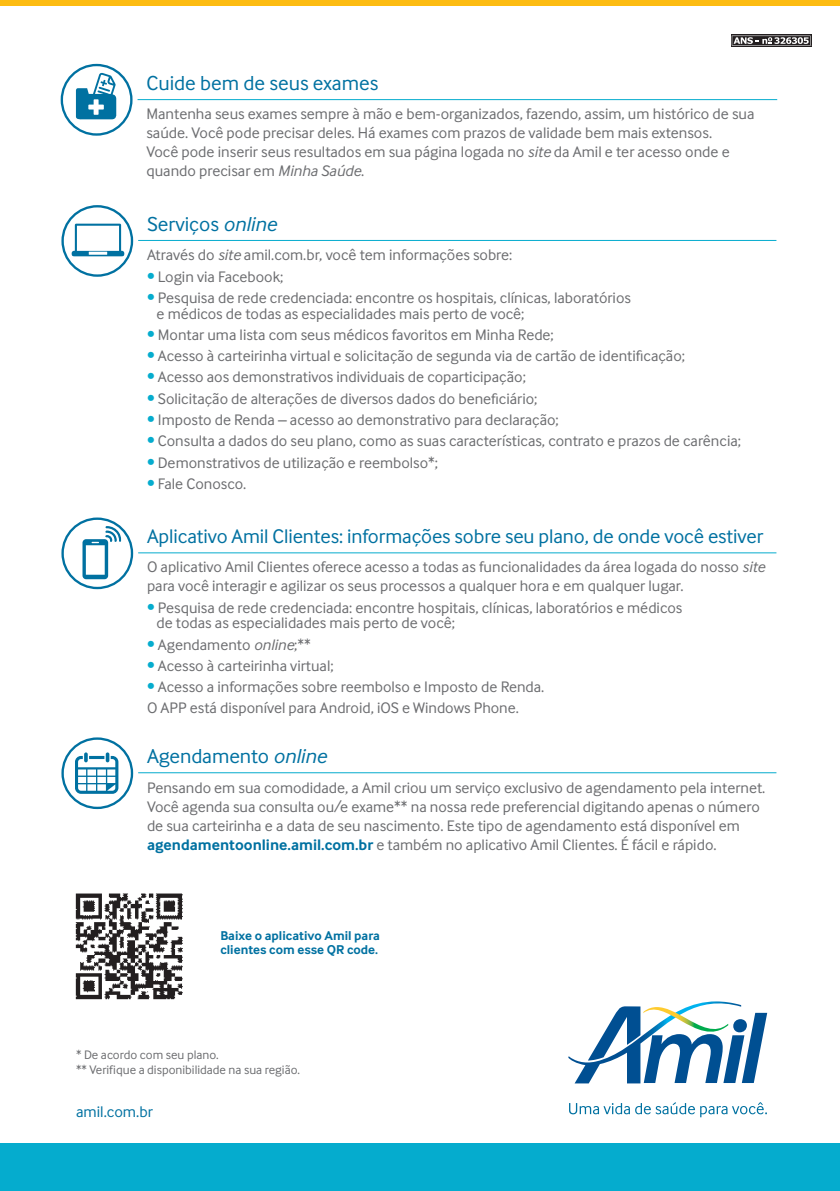
<style>
.page{position:relative;width:840px;height:1191px;background:#fff}
.page>*{position:absolute;margin:0;border:0;box-sizing:border-box;transform-origin:0 0}
.t1{font:21px "Inter Face";color:#0071a1}
.t2{font:20.4px "Inter Face";letter-spacing:-.005em;color:#0071a1}
.t3{font:16px "Inter Face";color:#0071a1}
.t4{font:15.8px/19px "Inter Face";color:#6c6d70}
.t5{font:700 13.2px "Inter Face";color:#0071a1}
.t6{font:12.8px "Inter Face";color:#6c6d70}
.s1{font-style:italic}
.s2{color:#05acce}
.s3{font-weight:700;color:#0071a1}
</style>
<div class="page">
<hr style="left:138px;top:240px;width:638px;height:1px;background:#05acce">
<svg style="left:63px;top:206px;width:69px;height:70px"></svg>
<svg style="left:71px;top:224px;width:53px;height:32px"></svg>
<div style="left:61px;top:205px;width:72px;height:72px;border:2px solid #0071a1;border-radius:50%"></div>
<hr style="left:138px;top:772px;width:638px;height:1px;background:#05acce">
<svg style="left:63px;top:738px;width:69px;height:70px"></svg>
<svg style="left:75px;top:752px;width:43px;height:42px"></svg>
<div style="left:61px;top:737px;width:72px;height:72px;border:2px solid #0071a1;border-radius:50%"></div>
<hr style="left:138px;top:552px;width:638px;height:1px;background:#05acce">
<svg style="left:63px;top:519px;width:69px;height:69px"></svg>
<svg style="left:82px;top:526px;width:39px;height:53px"></svg>
<div style="left:61px;top:517px;width:72px;height:72px;border:2px solid #0071a1;border-radius:50%"></div>
<div style="left:0;top:0;width:839px;height:6px;background:#fdbc12"></div>
<div style="left:0;top:1143px;width:839px;height:48px;background:#05acce"></div>
<svg style="left:568px;top:1001px;width:198px;height:82px"></svg>
<svg style="left:569px;top:1102px;width:197px;height:15px"></svg>
<img style="left:75px;top:893px;width:108px;height:107px">
<hr style="left:137px;top:99px;width:639px;height:1px;background:#05acce">
<svg style="left:76px;top:72px;width:41px;height:48px"></svg>
<div style="left:61px;top:64px;width:71px;height:72px;border:2px solid #0071a1;border-radius:50%"></div>
<div style="left:730px;top:34px;width:81px;height:13px;background:#807d7e"></div>
<svg style="left:731px;top:36px;width:79px;height:10px"></svg>
<p class="t1" style="left:146px;top:71px;width:233px">Cuide bem de seus exames</p>
<p class="t4" style="left:146px;top:105px;width:609px">Mantenha seus exames sempre à mão e bem-organizados, fazendo, assim, um histórico de sua saúde. Você pode precisar deles. Há exames com prazos de validade bem mais extensos.</p>
<p class="t4" style="left:146px;top:143px;width:584px">Você pode inserir seus resultados em sua página logada no <span class="s1">site</span> da Amil e ter acesso onde e quando precisar em <span class="s1">Minha Saúde</span>.</p>
<p class="t1" style="left:147px;top:212px;width:131px">Serviços <span class="s1">online</span></p>
<p class="t4" style="left:147px;top:245px;width:366px">Através do <span class="s1">site</span> amil.com.br, você tem informações sobre:</p>
<p class="t4" style="left:147px;top:267px;width:138px"><span class="s2">•</span> Login via Facebook;</p>
<p class="t4" style="left:156px;top:290px;width:476px;line-height:15.8px;text-indent:-9px"><span class="s2">•</span> Pesquisa de rede credenciada: encontre os hospitais, clínicas, laboratórios e médicos de todas as especialidades mais perto de você;</p>
<p class="t4" style="left:147px;top:325px;width:408px"><span class="s2">•</span> Montar uma lista com seus médicos favoritos em Minha Rede;</p>
<p class="t4" style="left:147px;top:346px;width:539px"><span class="s2">•</span> Acesso à carteirinha virtual e solicitação de segunda via de cartão de identificação;</p>
<p class="t4" style="left:147px;top:367px;width:380px"><span class="s2">•</span> Acesso aos demonstrativos individuais de coparticipação;</p>
<p class="t4" style="left:147px;top:389px;width:392px"><span class="s2">•</span> Solicitação de alterações de diversos dados do beneficiário;</p>
<p class="t4" style="left:147px;top:410px;width:413px"><span class="s2">•</span> Imposto de Renda – acesso ao demonstrativo para declaração;</p>
<p class="t4" style="left:147px;top:431px;width:595px"><span class="s2">•</span> Consulta a dados do seu plano, como as suas características, contrato e prazos de carência;</p>
<p class="t4" style="left:147px;top:453px;width:292px"><span class="s2">•</span> Demonstrativos de utilização e reembolso*;</p>
<p class="t4" style="left:147px;top:474px;width:101px"><span class="s2">•</span> Fale Conosco.</p>
<p class="t2" style="left:147px;top:524px;width:617px">Aplicativo Amil Clientes: informações sobre seu plano, de onde você estiver</p>
<p class="t4" style="left:147px;top:557px;width:619px">O aplicativo Amil Clientes oferece acesso a todas as funcionalidades da área logada do nosso <span class="s1">site </span>para você interagir e agilizar os seus processos a qualquer hora e em qualquer lugar.</p>
<p class="t4" style="left:156px;top:599px;width:527px;line-height:15.8px;text-indent:-9px"><span class="s2">•</span> Pesquisa de rede credenciada: encontre hospitais, clínicas, laboratórios e médicos de todas as especialidades mais perto de você;</p>
<p class="t4" style="left:147px;top:635px;width:165px"><span class="s2">•</span> Agendamento <span class="s1">online</span>;**</p>
<p class="t4" style="left:147px;top:656px;width:188px"><span class="s2">•</span> Acesso à carteirinha virtual;</p>
<p class="t4" style="left:147px;top:677px;width:398px"><span class="s2">•</span> Acesso a informações sobre reembolso e Imposto de Renda.</p>
<p class="t4" style="left:147px;top:698px;width:373px">O APP está disponível para Android, iOS e Windows Phone.</p>
<p class="t1" style="left:147px;top:744px;width:181px">Agendamento <span class="s1">online</span></p>
<p class="t4" style="left:147px;top:778px;width:619px">Pensando em sua comodidade, a Amil criou um serviço exclusivo de agendamento pela internet.<br>Você agenda sua consulta ou/e exame** na nossa rede preferencial digitando apenas o número de sua carteirinha e a data de seu nascimento. Este tipo de agendamento está disponível em <span class="s3">agendamentoonline.amil.com.br</span> e também no aplicativo Amil Clientes. É fácil e rápido.</p>
<p class="t5" style="left:220px;top:927px;width:161px">Baixe o aplicativo Amil para</p>
<p class="t5" style="left:220px;top:942px;width:159px">clientes com esse QR code.</p>
<p class="t6" style="left:76px;top:1047px;width:144px">* De acordo com seu plano.</p>
<p class="t6" style="left:76px;top:1062px;width:225px">** Verifique a disponibilidade na sua região.</p>
<p class="t3" style="left:76px;top:1102px;width:78px">amil.com.br</p>
</div>
